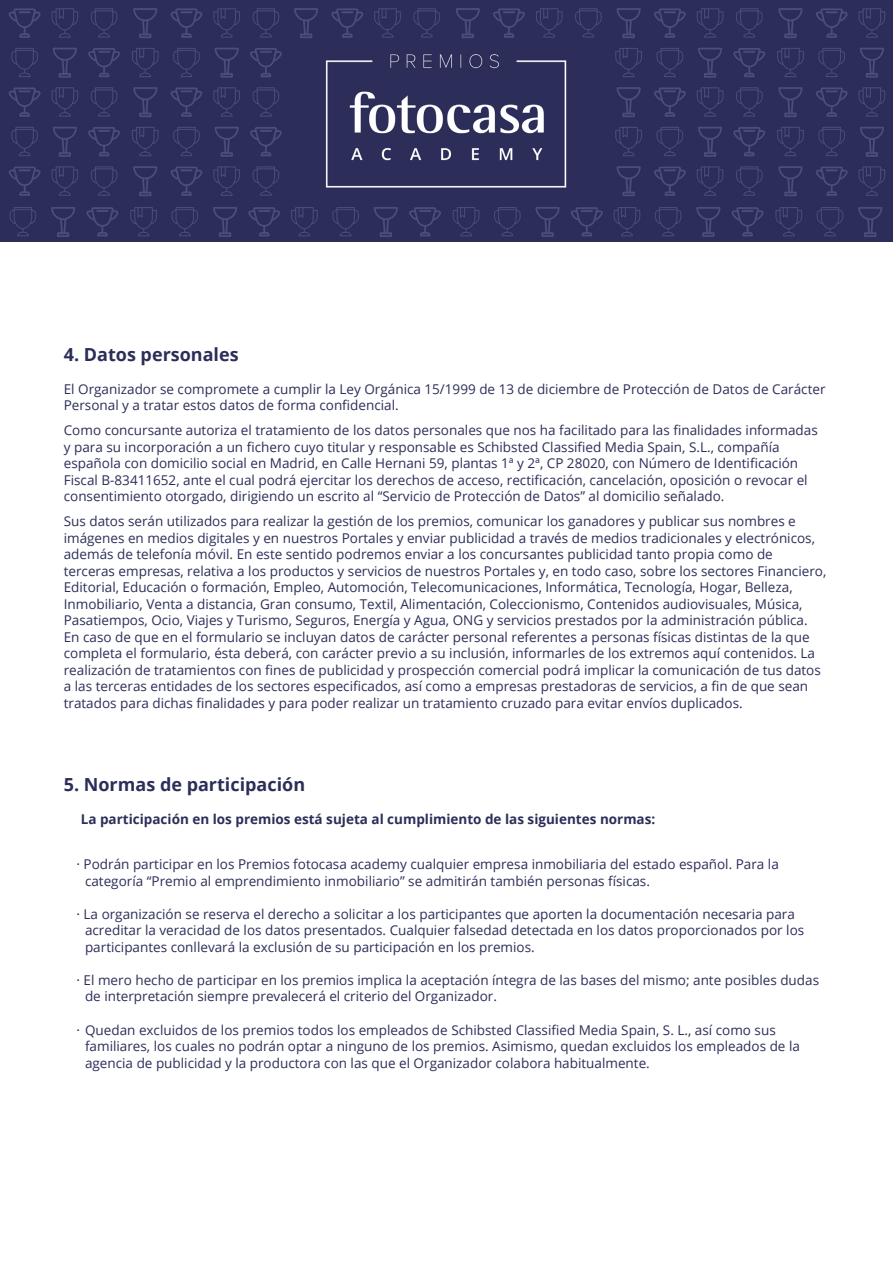
<style>
.page{position:relative;width:893px;height:1263px;background:#fff}
.page>*{position:absolute;margin:0;border:0;box-sizing:border-box;transform-origin:0 0}
.t1{font:700 18px "Open Sans";color:#2c2e59}
.t2{font:13.5px/16.5px "Open Sans";color:#2c2e59}
.t3{font:700 13.5px "Open Sans";color:#2c2e59}
</style>
<div class="page">
<img style="left:0;top:0;width:893px;height:241px">
<p class="t1" style="left:64px;top:341px;width:176px">4. Datos personales</p>
<p class="t2" style="left:64px;top:380px;width:763px">El Organizador se compromete a cumplir la Ley Orgánica 15/1999 de 13 de diciembre de Protección de Datos de Carácter<br>Personal y a tratar estos datos de forma confidencial.</p>
<p class="t2" style="left:64px;top:422px;width:755px">Como concursante autoriza el tratamiento de los datos personales que nos ha facilitado para las finalidades informadas y para su incorporación a un fichero cuyo titular y responsable es Schibsted Classified Media Spain, S.L., compañía española con domicilio social en Madrid, en Calle Hernani 59, plantas 1ª y 2ª, CP 28020, con Número de Identificación Fiscal B-83411652, ante el cual podrá ejercitar los derechos de acceso, rectificación, cancelación, oposición o revocar el consentimiento otorgado, dirigiendo un escrito al “Servicio de Protección de Datos” al domicilio señalado.</p>
<p class="t2" style="left:64px;top:513px;width:764px">Sus datos serán utilizados para realizar la gestión de los premios, comunicar los ganadores y publicar sus nombres e imágenes en medios digitales y en nuestros Portales y enviar publicidad a través de medios tradicionales y electrónicos, además de telefonía móvil. En este sentido podremos enviar a los concursantes publicidad tanto propia como de terceras empresas, relativa a los productos y servicios de nuestros Portales y, en todo caso, sobre los sectores Financiero, Editorial, Educación o formación, Empleo, Automoción, Telecomunicaciones, Informática, Tecnología, Hogar, Belleza, Inmobiliario, Venta a distancia, Gran consumo, Textil, Alimentación, Coleccionismo, Contenidos audiovisuales, Música, Pasatiempos, Ocio, Viajes y Turismo, Seguros, Energía y Agua, ONG y servicios prestados por la administración pública.<br>En caso de que en el formulario se incluyan datos de carácter personal referentes a personas físicas distintas de la que completa el formulario, ésta deberá, con carácter previo a su inclusión, informarles de los extremos aquí contenidos. La realización de tratamientos con fines de publicidad y prospección comercial podrá implicar la comunicación de tus datos a las terceras entidades de los sectores especificados, así como a empresas prestadoras de servicios, a fin de que sean tratados para dichas finalidades y para poder realizar un tratamiento cruzado para evitar envíos duplicados.</p>
<p class="t1" style="left:64px;top:771px;width:243px">5. Normas de participación</p>
<p class="t3" style="left:81px;top:809px;width:576px">La participación en los premios está sujeta al cumplimiento de las siguientes normas:</p>
<p class="t2" style="left:85px;top:856px;width:695px;text-indent:-9px">· Podrán participar en los Premios fotocasa academy cualquier empresa inmobiliaria del estado español. Para la categoría “Premio al emprendimiento inmobiliario” se admitirán también personas físicas.</p>
<p class="t2" style="left:85px;top:905px;width:721px;text-indent:-9px">· La organización se reserva el derecho a solicitar a los participantes que aporten la documentación necesaria para acreditar la veracidad de los datos presentados. Cualquier falsedad detectada en los datos proporcionados por los participantes conllevará la exclusión de su participación en los premios.</p>
<p class="t2" style="left:85px;top:971px;width:736px;text-indent:-9px">· El mero hecho de participar en los premios implica la aceptación íntegra de las bases del mismo; ante posibles dudas de interpretación siempre prevalecerá el criterio del Organizador.</p>
<p class="t2" style="left:85px;top:1021px;width:716px;text-indent:-9px">· Quedan excluidos de los premios todos los empleados de Schibsted Classified Media Spain, S. L., así como sus familiares, los cuales no podrán optar a ninguno de los premios. Asimismo, quedan excluidos los empleados de la agencia de publicidad y la productora con las que el Organizador colabora habitualmente.</p>
</div>
